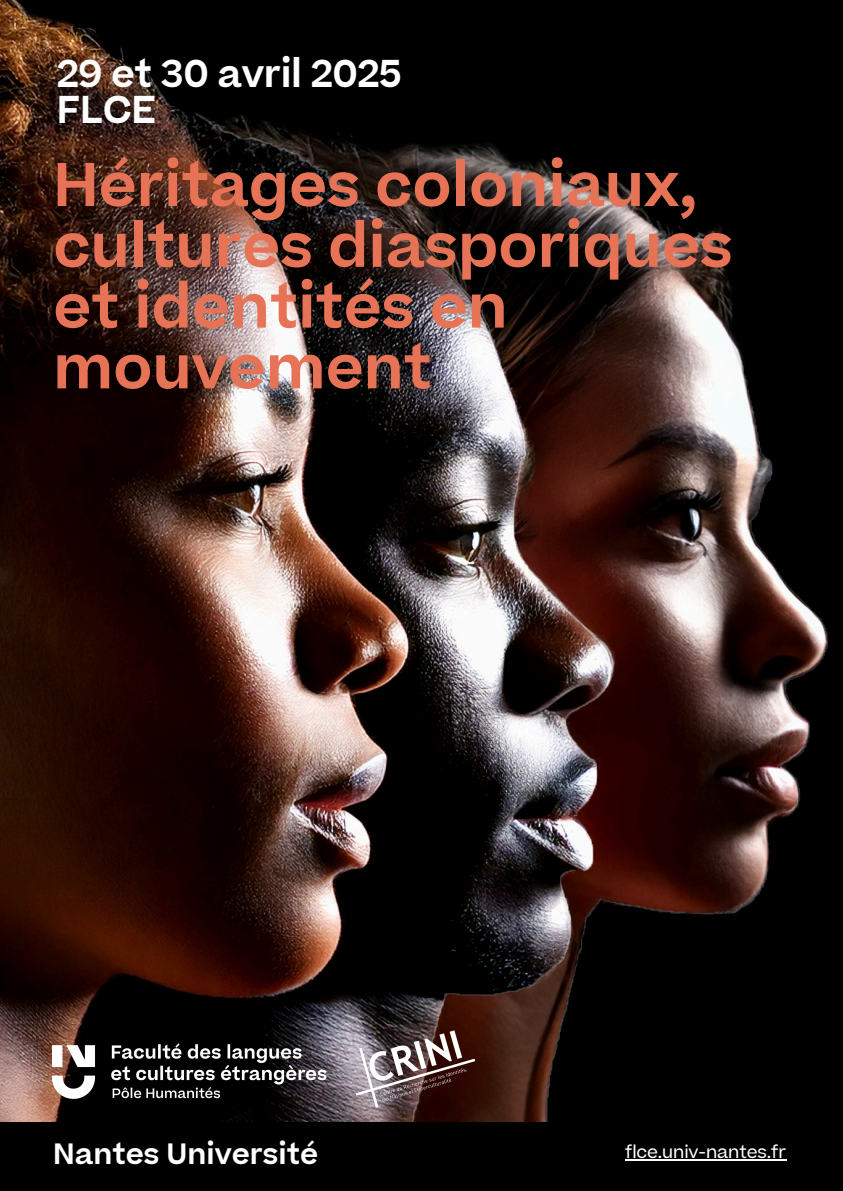
<style>
.page{position:relative;width:843px;height:1191px;background:#fff}
.page>*{position:absolute;margin:0;border:0;box-sizing:border-box;transform-origin:0 0}
.t1{font:600 59px/60.7px "Beatrice";color:#e77356}
.t2{font:600 36.9px/36px "Beatrice";letter-spacing:-.01em;color:#fff}
.t3{font:600 28px "Beatrice";color:#fff}
.t4{font:17px "Beatrice";letter-spacing:-.005em;color:#fff}
</style>
<div class="page">
<img style="left:0;top:0;width:842px;height:1122px">
<img style="left:351px;top:1024px;width:127px;height:84px">
<img style="left:29px;top:1024px;width:322px;height:82px">
<div style="left:0;top:1122px;width:842px;height:68px;background:#000"></div>
<hr style="left:625px;top:1159px;width:160px;height:2px;background:#fff">
<p class="t2" style="left:57px;top:60px;width:346px">29 et 30 avril 2025<br>FLCE</p>
<p class="t1" style="left:53px;top:162px;width:681px">Héritages coloniaux, cultures diasporiques et identités en mouvement</p>
<h3 class="t3" style="left:53px;top:1143px;width:266px">Nantes Université</h3>
<p class="t4" style="left:625px;top:1145px;width:162px">flce.univ-nantes.fr</p>
</div>
